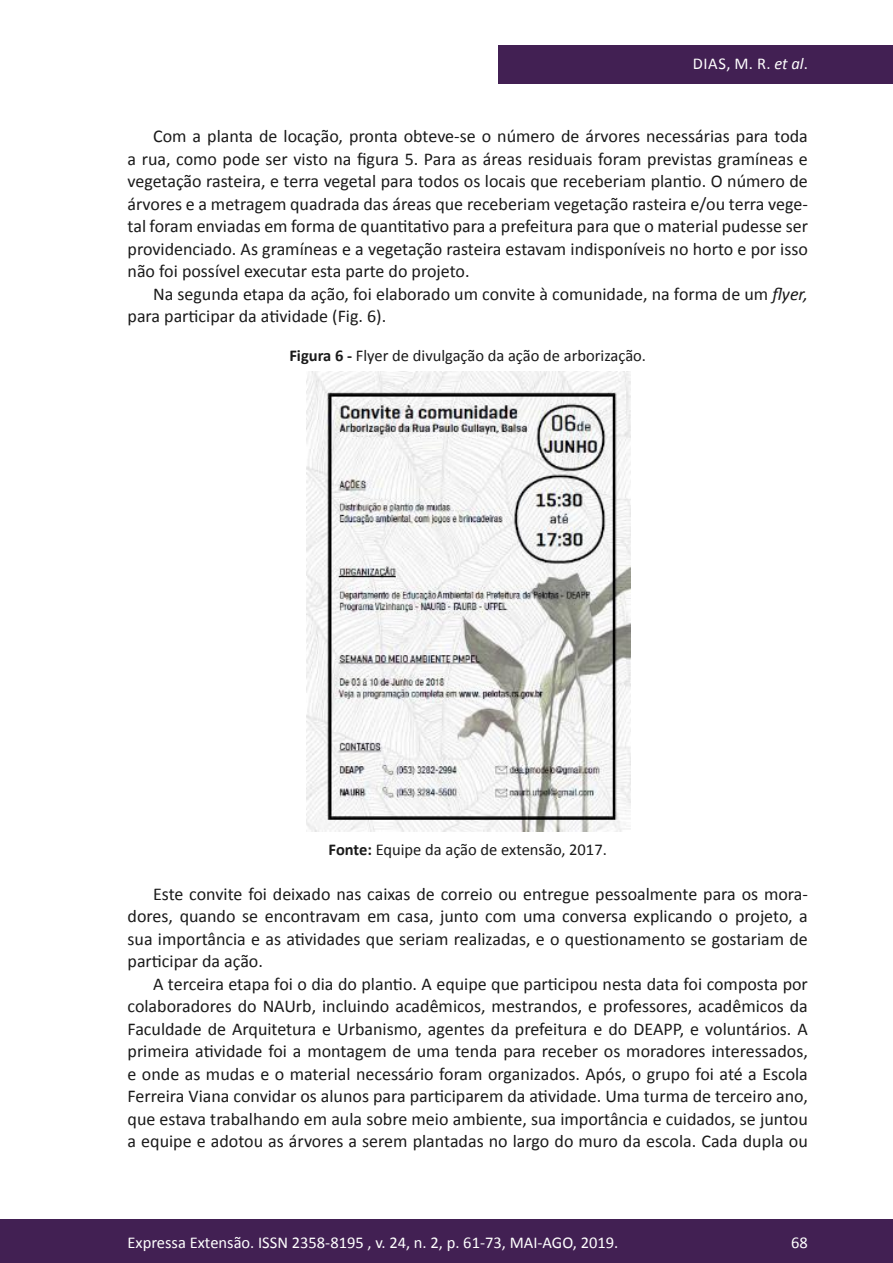
<style>
.page{position:relative;width:893px;height:1263px;background:#fff}
.page>*{position:absolute;margin:0;border:0;box-sizing:border-box;transform-origin:0 0}
.texto{font:18px/22.5px "Calibri";color:#1a1a1a;text-align:justify}
.legenda{font:16.5px "Calibri";color:#1a1a1a}
.t1{font:16.5px "Calibri";color:#fff}
.s1{font-style:italic}
.s2{font-weight:700}
</style>
<div class="page">
<div style="left:0;top:1219px;width:893px;height:44px;background:#422053"></div>
<div style="left:498px;top:45px;width:395px;height:39px;background:#422053"></div>
<img style="left:307px;top:372px;width:324px;height:460px">
<p class="t1" style="left:693px;top:53px;width:117px">DIAS, M. R. <span class="s1">et al</span>.</p>
<p class="texto" style="left:128px;top:125px;width:682px;text-indent:26px">Com a planta de locação, pronta obteve-se o número de árvores necessárias para toda a rua, como pode ser visto na figura 5. Para as áreas residuais foram previstas gramíneas e vegetação rasteira, e terra vegetal para todos os locais que receberiam plantio. O número de árvores e a metragem quadrada das áreas que receberiam vegetação rasteira e/ou terra vege&shy;tal foram enviadas em forma de quantitativo para a prefeitura para que o material pudesse ser providenciado. As gramíneas e a vegetação rasteira estavam indisponíveis no horto e por isso não foi possível executar esta parte do projeto.</p>
<p class="texto" style="left:128px;top:282px;width:682px;text-indent:26px">Na segunda etapa da ação, foi elaborado um convite à comunidade, na forma de um <span class="s1">flyer, </span>para participar da atividade (Fig. 6).</p>
<p class="legenda" style="left:289px;top:345px;width:358px"><span class="s2">Figura 6 -</span> Flyer de divulgação da ação de arborização.</p>
<p class="legenda" style="left:329px;top:839px;width:280px"><span class="s2">Fonte:</span> Equipe da ação de extensão, 2017.</p>
<p class="texto" style="left:128px;top:882px;width:682px;text-indent:26px">Este convite foi deixado nas caixas de correio ou entregue pessoalmente para os mora&shy;dores, quando se encontravam em casa, junto com uma conversa explicando o projeto, a sua importância e as atividades que seriam realizadas, e o questionamento se gostariam de participar da ação.</p>
<p class="texto" style="left:128px;top:972px;width:682px;text-indent:26px">A terceira etapa foi o dia do plantio. A equipe que participou nesta data foi composta por colaboradores do NAUrb, incluindo acadêmicos, mestrandos, e professores, acadêmicos da Faculdade de Arquitetura e Urbanismo, agentes da prefeitura e do DEAPP, e voluntários. A primeira atividade foi a montagem de uma tenda para receber os moradores interessados, e onde as mudas e o material necessário foram organizados. Após, o grupo foi até a Escola Ferreira Viana convidar os alunos para participarem da atividade. Uma turma de terceiro ano, que estava trabalhando em aula sobre meio ambiente, sua importância e cuidados, se juntou a equipe e adotou as árvores a serem plantadas no largo do muro da escola. Cada dupla ou</p>
<p class="t1" style="left:128px;top:1231px;width:492px">Expressa Extensão. ISSN 2358-8195 , v. 24, n. 2, p. 61-73, MAI-AGO, 2019.</p>
<p class="t1" style="left:791px;top:1231px;width:18px">68</p>
</div>
